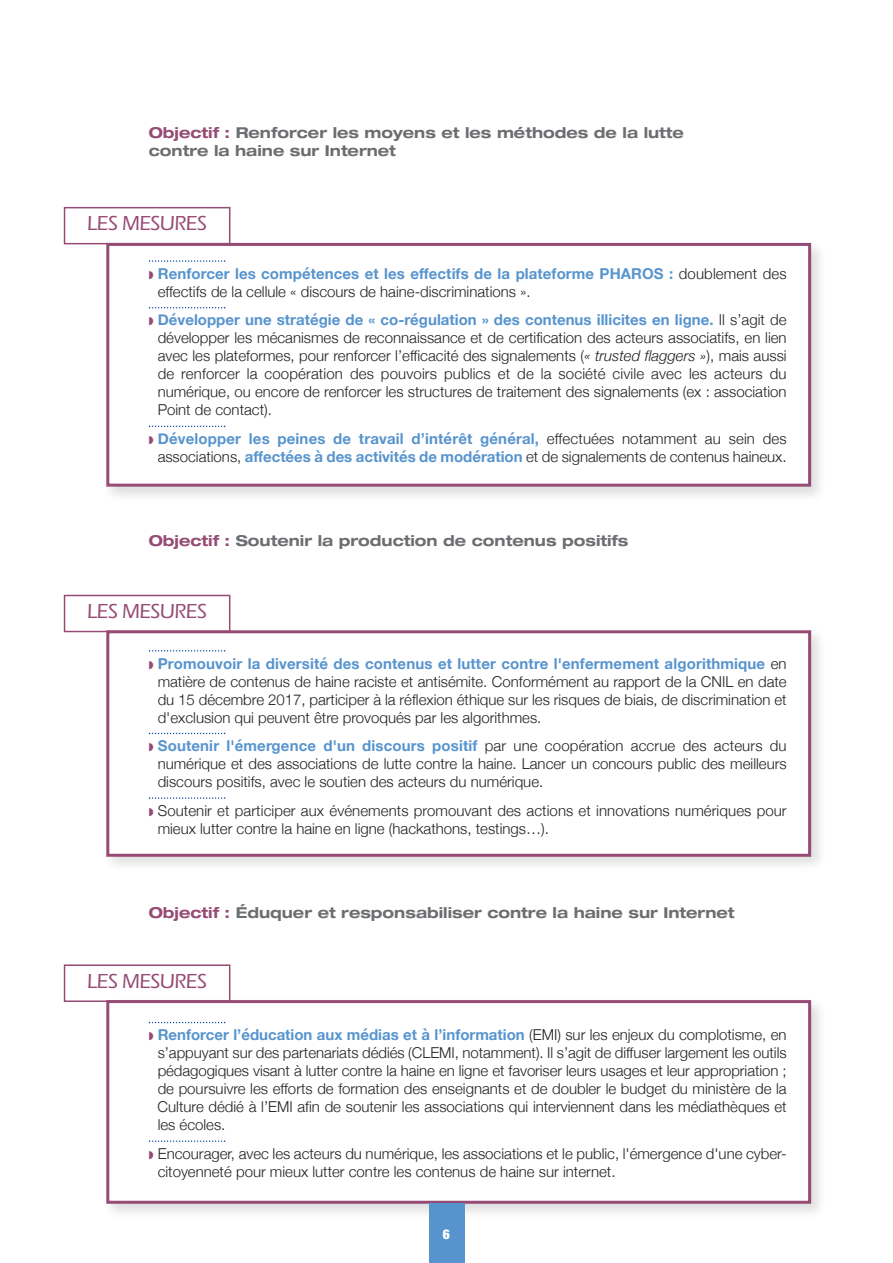
<style>
.page{position:relative;width:893px;height:1263px;background:#fff}
.page>*{position:absolute;margin:0;border:0;box-sizing:border-box;transform-origin:0 0}
.t1{font:500 21px "Eras ITC";letter-spacing:-.03em;color:#964b74}
.t2{font:300 15px/18px "Helvetica Neue";color:#231f20;text-align:justify}
.t3{font:700 expanded 15px/18px "Helvetica Neue LT Pro";color:#6c6d70}
.t4{font:700 15px/18px "Helvetica Neue";letter-spacing:.01em;color:#5794ce}
.t5{font:900 condensed 13.5px "Helvetica Neue";color:#fff}
.s1{color:#964b74}
.s2{font-weight:700;color:#5794ce}
.s3{font-style:italic}
.s4{font-weight:300;color:#231f20}
</style>
<div class="page">
<img style="left:110px;top:993px;width:710px;height:230px">
<div style="left:109px;top:1003px;width:699px;height:198px;background:#fff"></div>
<div style="left:106px;top:1000px;width:705px;height:204px;border:3px solid #964b74"></div>
<div style="left:64px;top:964px;width:166px;height:38px;border:2px solid #964b74"></div>
<img style="left:100px;top:237px;width:720px;height:259px">
<div style="left:109px;top:246px;width:699px;height:238px;background:#fff"></div>
<div style="left:106px;top:243px;width:705px;height:244px;border:3px solid #964b74"></div>
<img style="left:100px;top:624px;width:720px;height:241px">
<div style="left:109px;top:633px;width:699px;height:221px;background:#fff"></div>
<div style="left:106px;top:630px;width:705px;height:227px;border:3px solid #964b74"></div>
<svg style="left:149px;top:260px;width:76px;height:2px"></svg>
<svg style="left:149px;top:307px;width:76px;height:1px"></svg>
<svg style="left:149px;top:426px;width:76px;height:1px"></svg>
<svg style="left:149px;top:650px;width:76px;height:1px"></svg>
<svg style="left:149px;top:733px;width:76px;height:1px"></svg>
<svg style="left:149px;top:797px;width:76px;height:2px"></svg>
<svg style="left:149px;top:1022px;width:76px;height:1px"></svg>
<svg style="left:149px;top:1140px;width:76px;height:2px"></svg>
<div style="left:429px;top:1204px;width:35px;height:59px;background:#5794ce"></div>
<div style="left:64px;top:207px;width:166px;height:37px;border:2px solid #964b74"></div>
<div style="left:64px;top:595px;width:166px;height:37px;border:2px solid #964b74"></div>
<p class="t3" style="left:149px;top:125px;width:537px"><span class="s1">Objectif :</span> Renforcer les moyens et les méthodes de la lutte contre la haine sur Internet</p>
<h1 class="t1" style="left:87px;top:212px;width:121px">LES MESURES</h1>
<p class="t2" style="left:158px;top:264px;width:630px"><span class="s2">Renforcer les compétences et les effectifs de la plateforme PHAROS :</span> doublement des effectifs de la cellule « discours de haine-discriminations ».</p>
<p class="t2" style="left:158px;top:311px;width:630px"><span class="s2">Développer une stratégie de « co-régulation » des contenus illicites en ligne.</span> Il s’agit de développer les mécanismes de reconnaissance et de certification des acteurs associatifs, en lien avec les plateformes, pour renforcer l’efficacité des signalements (<span class="s3">« trusted flaggers »</span>), mais aussi de renforcer la coopération des pouvoirs publics et de la société civile avec les acteurs du numérique, ou encore de renforcer les structures de traitement des signalements (ex : association Point de contact).</p>
<p class="t4" style="left:158px;top:429px;width:630px">Développer les peines de travail d’intérêt général, <span class="s4">effectuées notamment au sein des associations,</span> affectées à des activités de modération <span class="s4">et de signalements de contenus haineux.</span></p>
<p class="t3" style="left:149px;top:533px;width:481px"><span class="s1">Objectif :</span> Soutenir la production de contenus positifs</p>
<h1 class="t1" style="left:87px;top:599px;width:121px">LES MESURES</h1>
<p class="t2" style="left:158px;top:654px;width:630px"><span class="s2">Promouvoir la diversité des contenus et lutter contre l'enfermement algorithmique</span> en matière de contenus de haine raciste et antisémite. Conformément au rapport de la CNIL en date du 15 décembre 2017, participer à la réflexion éthique sur les risques de biais, de discrimination et d'exclusion qui peuvent être provoqués par les algorithmes.</p>
<p class="t2" style="left:158px;top:736px;width:630px"><span class="s2">Soutenir l'émergence d'un discours positif</span> par une coopération accrue des acteurs du numérique et des associations de lutte contre la haine. Lancer un concours public des meilleurs discours positifs, avec le soutien des acteurs du numérique.</p>
<p class="t2" style="left:158px;top:801px;width:630px">Soutenir et participer aux événements promouvant des actions et innovations numériques pour mieux lutter contre la haine en ligne (hackathons, testings…).</p>
<p class="t3" style="left:149px;top:905px;width:587px"><span class="s1">Objectif :</span> Éduquer et responsabiliser contre la haine sur Internet</p>
<h1 class="t1" style="left:87px;top:969px;width:121px">LES MESURES</h1>
<p class="t2" style="left:158px;top:1026px;width:630px"><span class="s2">Renforcer l’éducation aux médias et à l’information</span> (EMI) sur les enjeux du complotisme, en s’appuyant sur des partenariats dédiés (CLEMI, notamment). Il s’agit de diffuser largement les outils pédagogiques visant à lutter contre la haine en ligne et favoriser leurs usages et leur appropriation ; de poursuivre les efforts de formation des enseignants et de doubler le budget du ministère de la Culture dédié à l’EMI afin de soutenir les associations qui interviennent dans les médiathèques et les écoles.</p>
<p class="t2" style="left:158px;top:1144px;width:630px">Encourager, avec les acteurs du numérique, les associations et le public, l'émergence d'une cyber&shy;citoyenneté pour mieux lutter contre les contenus de haine sur internet.</p>
<p class="t5" style="left:443px;top:1222px;width:9px">6</p>
</div>
